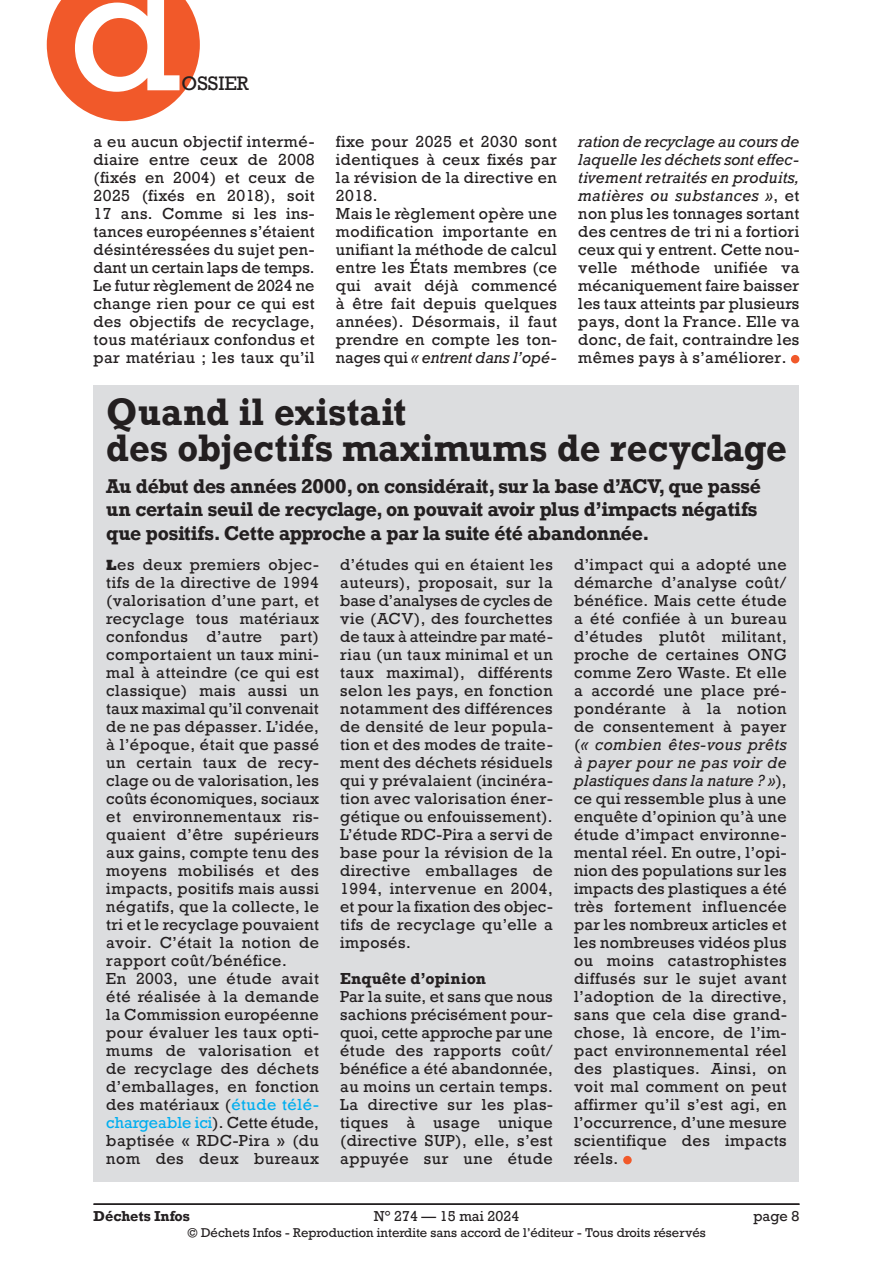
<style>
.page{position:relative;width:893px;height:1263px;background:#fff}
.page>*{position:absolute;margin:0;border:0;box-sizing:border-box;transform-origin:0 0}
.t1{font:166.5px "Rockwell";color:#fff}
.Texte_courant{font:700 36px/36px "Rockwell";letter-spacing:.015em;color:#231f20;scale:.94 1}
.Châpo_12_5pt{font:700 18.75px/23.2px "Rockwell";letter-spacing:-.01em;color:#231f20}
.t2{font:18.3px "Rockwell";color:#231f20}
.Texte_courant-2{font:15px/18px "Rockwell";letter-spacing:.03em;color:#231f20;text-align:justify}
.Texte_courant-3{font:700 15px "Rockwell";color:#231f20}
.t3{font:13.5px "Rockwell";color:#231f20}
.t4{font:700 13.5px "Rockwell";color:#231f20}
.t5{font:12px "Rockwell";color:#231f20}
.s1{font-style:italic}
.s2{font-family:"Rockwell Std";font-weight:800}
.s3{color:#00aeef}
</style>
<div class="page">
<hr style="left:94px;top:1203px;width:705px;height:2px;background:#231f20">
<div style="left:791px;top:355px;width:8px;height:8px;background:#f1592a;border-radius:50%"></div>
<div style="left:94px;top:385px;width:705px;height:797px;background:#dcdddf"></div>
<div style="left:623px;top:1156px;width:9px;height:8px;background:#f1592a;border-radius:50%"></div>
<svg style="left:47px;top:0;width:153px;height:121px;background:#f3734b"></svg>
<h1 class="t1" style="left:69px;top:-73px;width:114px">d</h1>
<p class="t2" style="left:182px;top:72px;width:69px">OSSIER</p>
<p class="Texte_courant-2" style="left:336px;top:133px;width:223px">fixe pour 2025 et 2030 sont identiques à ceux fixés par la révision de la directive en 2018.</p>
<p class="Texte_courant-2" style="left:336px;top:205px;width:223px">Mais le règlement opère une modification importante en unifiant la méthode de calcul entre les États membres (ce qui avait déjà commencé à être fait depuis quelques années). Désormais, il faut prendre en compte les ton&shy;nages qui <span class="s1">« entrent dans l’opé-</span></p>
<p class="Texte_courant-2" style="left:578px;top:133px;width:223px"><span class="s1">ration de recyclage au cours de laquelle les déchets sont effec&shy;tivement retraités en produits, matières ou substances »</span>, et non plus les tonnages sortant des centres de tri ni a fortiori ceux qui y entrent. Cette nou&shy;velle méthode unifiée va mécaniquement faire baisser les taux atteints par plusieurs pays, dont la France. Elle va donc, de fait, contraindre les mêmes pays à s’améliorer.</p>
<p class="Texte_courant" style="left:106px;top:394px;width:725px">Quand il existait<br>des objectifs maximums de recyclage</p>
<p class="Châpo_12_5pt" style="left:106px;top:474px;width:656px">Au début des années 2000, on considérait, sur la base d’ACV, que passé un certain seuil de recyclage, on pouvait avoir plus d’impacts négatifs que positifs. Cette approche a par la suite été abandonnée.</p>
<p class="Texte_courant-2" style="left:106px;top:556px;width:214px"><span class="s2">L</span>es deux premiers objec&shy;tifs de la directive de 1994 (valorisation d’une part, et recyclage tous matériaux confondus d’autre part) comportaient un taux mini&shy;mal à atteindre (ce qui est classique) mais aussi un taux maximal qu’il convenait de ne pas dépasser. L’idée, à l’époque, était que passé un certain taux de recy&shy;clage ou de valorisation, les coûts économiques, sociaux et environnementaux ris&shy;quaient d’être supérieurs aux gains, compte tenu des moyens mobilisés et des impacts, positifs mais aussi négatifs, que la collecte, le tri et le recyclage pouvaient avoir. C’était la notion de rapport coût/bénéfice.</p>
<p class="Texte_courant-2" style="left:106px;top:970px;width:214px">En 2003, une étude avait été réalisée à la demande la Commission européenne pour évaluer les taux opti&shy;mums de valorisation et de recyclage des déchets d’emballages, en fonction des matériaux (<span class="s3">étude télé&shy;chargeable ici</span>). Cette étude, baptisée « RDC-Pira » (du nom des deux bureaux</p>
<p class="Texte_courant-2" style="left:94px;top:133px;width:223px">a eu aucun objectif intermé&shy;diaire entre ceux de 2008 (fixés en 2004) et ceux de 2025 (fixés en 2018), soit 17 ans. Comme si les ins&shy;tances européennes s’étaient désintéressées du sujet pen&shy;dant un certain laps de temps.</p>
<p class="Texte_courant-2" style="left:94px;top:277px;width:223px">Le futur règlement de 2024 ne change rien pour ce qui est des objectifs de recyclage, tous matériaux confondus et par matériau ; les taux qu’il</p>
<p class="Texte_courant-2" style="left:340px;top:556px;width:214px">d’études qui en étaient les auteurs), proposait, sur la base d’analyses de cycles de vie (ACV), des fourchettes de taux à atteindre par maté&shy;riau (un taux minimal et un taux maximal), différents selon les pays, en fonction notamment des différences de densité de leur popula&shy;tion et des modes de traite&shy;ment des déchets résiduels qui y prévalaient (incinéra&shy;tion avec valorisation éner&shy;gétique ou enfouissement).</p>
<p class="Texte_courant-2" style="left:340px;top:826px;width:214px">L’étude RDC-Pira a servi de base pour la révision de la directive emballages de 1994, intervenue en 2004, et pour la fixation des objec&shy;tifs de recyclage qu’elle a imposés.</p>
<p class="Texte_courant-3" style="left:340px;top:969px;width:147px">Enquête d’opinion</p>
<p class="Texte_courant-2" style="left:340px;top:988px;width:214px">Par la suite, et sans que nous sachions précisément pour&shy;quoi, cette approche par une étude des rapports coût/ bénéfice a été abandonnée, au moins un certain temps.</p>
<p class="Texte_courant-2" style="left:340px;top:1096px;width:214px">La directive sur les plas&shy;tiques à usage unique (directive SUP), elle, s’est appuyée sur une étude</p>
<p class="Texte_courant-2" style="left:574px;top:556px;width:214px">d’impact qui a adopté une démarche d’analyse coût/ bénéfice. Mais cette étude a été confiée à un bureau d’études plutôt militant, proche de certaines ONG comme Zero Waste. Et elle a accordé une place pré&shy;pondérante à la notion de consentement à payer (<span class="s1">« combien êtes-vous prêts à payer pour ne pas voir de plastiques dans la nature ? »</span>), ce qui ressemble plus à une enquête d’opinion qu’à une étude d’impact environne&shy;mental réel. En outre, l’opi&shy;nion des populations sur les impacts des plastiques a été très fortement influencée par les nombreux articles et les nombreuses vidéos plus ou moins catastrophistes diffusés sur le sujet avant l’adoption de la directive, sans que cela dise grand&shy;chose, là encore, de l’im&shy;pact environnemental réel des plastiques. Ainsi, on voit mal comment on peut affirmer qu’il s’est agi, en l’occurrence, d’une mesure scientifique des impacts réels.</p>
<p class="t4" style="left:94px;top:1207px;width:98px">Déchets Infos</p>
<p class="t3" style="left:374px;top:1207px;width:147px">N° 274 — 15 mai 2024</p>
<p class="t3" style="left:753px;top:1207px;width:48px">page 8</p>
<p class="t5" style="left:187px;top:1225px;width:520px">© Déchets Infos - Reproduction interdite sans accord de l’éditeur - Tous droits réservés</p>
</div>
